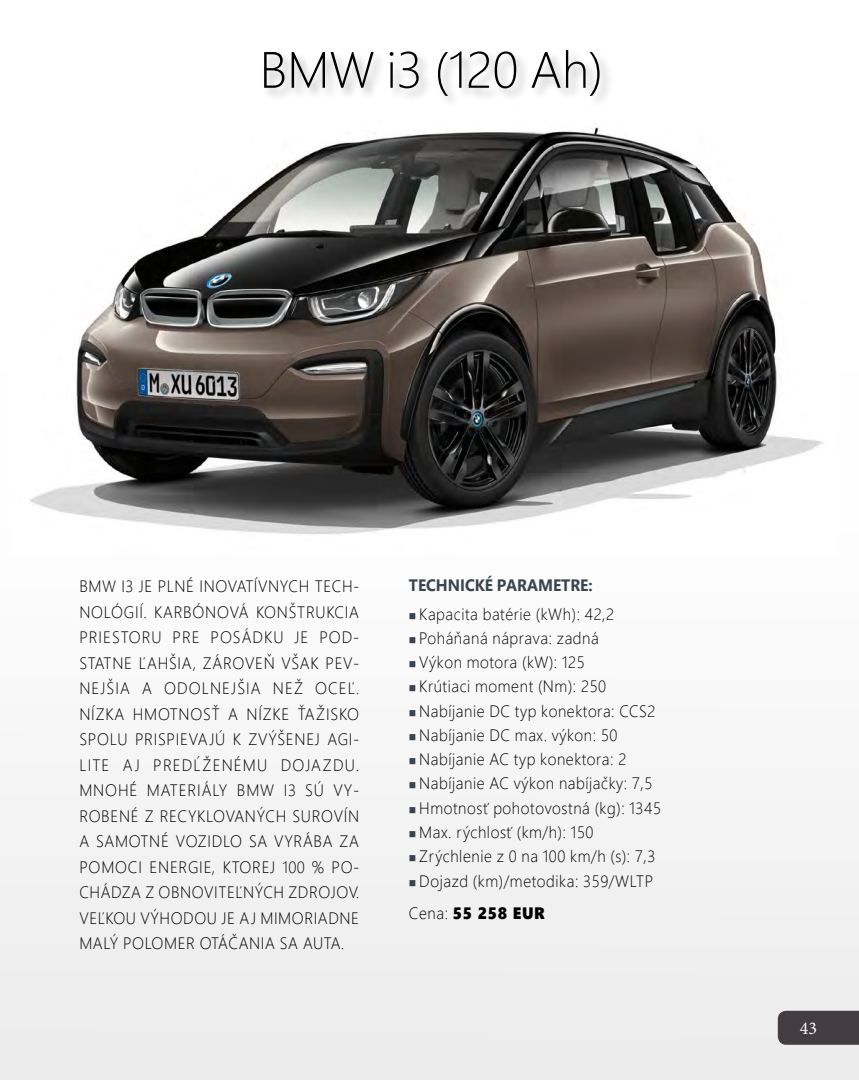
<style>
.page{position:relative;width:859px;height:1080px;background:#fff}
.page>*{position:absolute;margin:0;border:0;box-sizing:border-box;transform-origin:0 0}
.t1{font:300 51px "Segoe Pro Display";color:#000}
.t2{font:18px "Minion Pro";color:#fff}
.t3{font:300 16.5px/25.5px "Segoe UI";letter-spacing:.035em;color:#000;text-align:justify;scale:.95 1}
.t4{font:300 16.5px "Segoe Pro Display";letter-spacing:.04em;color:#000;scale:.95 1}
.t5{font:700 16.5px "Segoe Pro Display";color:#3a444f;scale:.95 1}
.t6{font:16.5px "Segoe UI Black";letter-spacing:.04em;color:#000;scale:.95 1}
.s1{color:#3a444f}
.s2{font-family:"Segoe Pro Display";font-weight:300}
</style>
<div class="page">
<div style="left:0;top:371px;width:859px;height:709px;background:#f4f4f4"></div>
<div style="left:778px;top:1011px;width:81px;height:34px;background:#433d42"></div>
<img style="left:9px;top:127px;width:830px;height:429px">
<div style="left:262px;top:49px;width:352px;height:61px;background:#000;opacity:.3"></div>
<h1 class="t1" style="left:260px;top:35px;width:345px">BMW i3 (120 Ah)</h1>
<p class="t3" style="left:79px;top:572px;width:296px">BMW I3 JE PLNÉ INOVATÍVNYCH TECH-NOLÓGIÍ. KARBÓNOVÁ KONŠTRUKCIA PRIESTORU PRE POSÁDKU JE POD-STATNE ĽAHŠIA, ZÁROVEŇ VŠAK PEV-NEJŠIA A ODOLNEJŠIA NEŽ OCEĽ.<br>NÍZKA HMOTNOSŤ A NÍZKE ŤAŽISKO SPOLU PRISPIEVAJÚ K ZVÝŠENEJ AGI-LITE AJ PREDĹŽENÉMU DOJAZDU.<br>MNOHÉ MATERIÁLY BMW I3 SÚ VY-ROBENÉ Z RECYKLOVANÝCH SUROVÍN A SAMOTNÉ VOZIDLO SA VYRÁBA ZA POMOCI ENERGIE, KTOREJ 100 % PO-CHÁDZA Z OBNOVITEĽNÝCH ZDROJOV.<br>VEĽKOU VÝHODOU JE AJ MIMORIADNE MALÝ POLOMER OTÁČANIA SA AUTA.</p>
<p class="t5" style="left:409px;top:574px;width:195px">TECHNICKÉ PARAMETRE:</p>
<p class="t4" style="left:409px;top:602px;width:218px"><span class="s1">■</span> Kapacita batérie (kWh): 42,2</p>
<p class="t4" style="left:409px;top:627px;width:201px"><span class="s1">■</span> Poháňaná náprava: zadná</p>
<p class="t4" style="left:409px;top:651px;width:187px"><span class="s1">■</span> Výkon motora (kW): 125</p>
<p class="t4" style="left:409px;top:675px;width:209px"><span class="s1">■</span> Krútiaci moment (Nm): 250</p>
<p class="t4" style="left:409px;top:699px;width:261px"><span class="s1">■</span> Nabíjanie DC typ konektora: CCS2</p>
<p class="t4" style="left:409px;top:724px;width:221px"><span class="s1">■</span> Nabíjanie DC max. výkon: 50</p>
<p class="t4" style="left:409px;top:748px;width:230px"><span class="s1">■</span> Nabíjanie AC typ konektora: 2</p>
<p class="t4" style="left:409px;top:772px;width:258px"><span class="s1">■</span> Nabíjanie AC výkon nabíjačky: 7,5</p>
<p class="t4" style="left:409px;top:797px;width:267px"><span class="s1">■</span> Hmotnosť pohotovostná (kg): 1345</p>
<p class="t4" style="left:409px;top:821px;width:196px"><span class="s1">■</span> Max. rýchlosť (km/h): 150</p>
<p class="t4" style="left:409px;top:845px;width:261px"><span class="s1">■</span> Zrýchlenie z 0 na 100 km/h (s): 7,3</p>
<p class="t4" style="left:409px;top:869px;width:259px"><span class="s1">■</span> Dojazd (km)/metodika: 359/WLTP</p>
<p class="t6" style="left:409px;top:901px;width:145px"><span class="s2">Cena:</span> 55 258 EUR</p>
<p class="t2" style="left:800px;top:1017px;width:19px">43</p>
</div>
